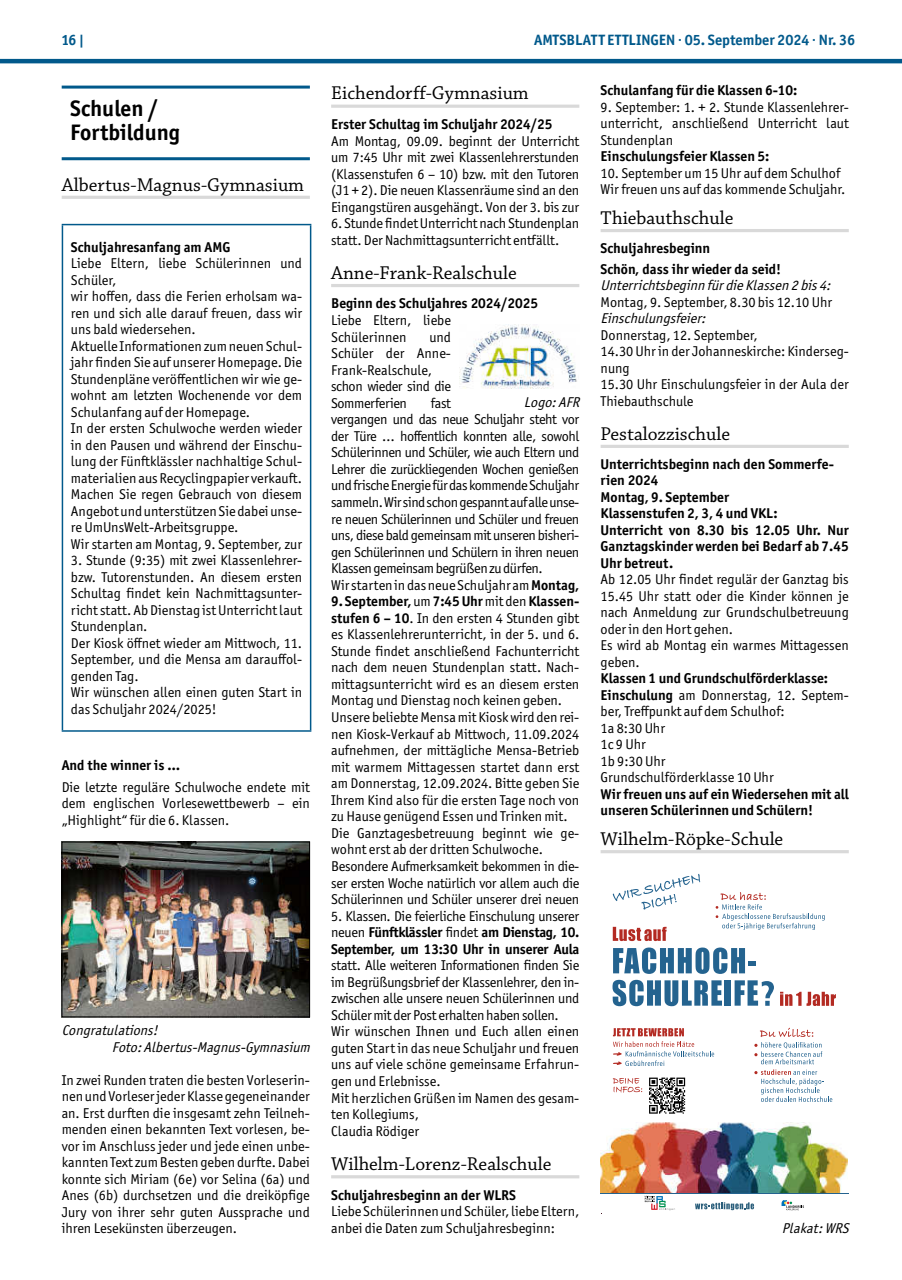
<style>
.page{position:relative;width:902px;height:1280px;background:#fff}
.page>*{position:absolute;margin:0;border:0;box-sizing:border-box;transform-origin:0 0}
.t1{font:700 22.5px/24px "Officina Sans ITC Pro";color:#000}
.t2{font:19.5px "Chaparral Pro";color:#000}
.t3{font:700 15px "Officina Sans ITC Pro";color:#01598b}
.t4{font:14.25px/16.5px "Officina Sans ITC Pro";color:#000}
.t5{font:700 14.25px/16.5px "Officina Sans ITC Pro";color:#000}
.t6{font:14.25px/16.5px "Officina Sans ITC Pro";letter-spacing:-.03em;color:#000}
.t7{font:italic 14.25px/16.5px "Officina Sans ITC Pro";color:#000}
.s1{font-weight:700}
.s2{font-weight:400}
</style>
<div class="page">
<hr style="left:0;top:59px;width:901px;height:4px;background:#01598b">
<hr style="left:62px;top:86px;width:248px;height:3px;background:#01598b">
<hr style="left:62px;top:157px;width:248px;height:3px;background:#01598b">
<hr style="left:62px;top:196px;width:248px;height:3px;background:#d9d9d9">
<hr style="left:62px;top:224px;width:249px;height:1px;background:#01598b">
<hr style="left:62px;top:225px;width:1px;height:505px;background:#01598b">
<hr style="left:310px;top:225px;width:1px;height:505px;background:#01598b">
<hr style="left:62px;top:730px;width:249px;height:2px;background:#01598b">
<img style="left:64px;top:844px;width:244px;height:171px">
<div style="left:62px;top:842px;width:248px;height:175px;border:1px solid #000"></div>
<hr style="left:331px;top:105px;width:248px;height:3px;background:#d9d9d9">
<hr style="left:331px;top:284px;width:248px;height:3px;background:#d9d9d9">
<hr style="left:331px;top:1175px;width:248px;height:3px;background:#d9d9d9">
<img style="left:459px;top:324px;width:118px;height:65px">
<hr style="left:600px;top:229px;width:248px;height:3px;background:#d9d9d9">
<hr style="left:600px;top:445px;width:248px;height:3px;background:#d9d9d9">
<hr style="left:600px;top:850px;width:248px;height:3px;background:#d9d9d9">
<svg style="left:612px;top:927px;width:54px;height:14px"></svg>
<svg style="left:780px;top:992px;width:55px;height:14px"></svg>
<svg style="left:613px;top:947px;width:142px;height:27px"></svg>
<svg style="left:612px;top:980px;width:110px;height:26px"></svg>
<div style="left:724px;top:980px;width:7px;height:26px;background:#24638f"></div>
<svg style="left:613px;top:1028px;width:101px;height:38px"></svg>
<svg style="left:695px;top:1202px;width:59px;height:8px"></svg>
<svg style="left:644px;top:1196px;width:31px;height:14px"></svg>
<svg style="left:782px;top:1200px;width:22px;height:10px"></svg>
<svg style="left:612px;top:1078px;width:30px;height:15px"></svg>
<svg style="left:715px;top:892px;width:109px;height:38px"></svg>
<svg style="left:754px;top:1028px;width:78px;height:74px"></svg>
<svg style="left:734px;top:980px;width:39px;height:26px"></svg>
<img style="left:600px;top:1122px;width:247px;height:71px">
<svg style="left:612px;top:874px;width:88px;height:36px"></svg>
<hr style="left:600px;top:1193px;width:248px;height:1px;background:#24638f">
<svg style="left:649px;top:1077px;width:36px;height:37px"></svg>
<p class="t3" style="left:62px;top:31px;width:24px">16 |</p>
<p class="t3" style="left:534px;top:31px;width:322px">AMTSBLATT ETTLINGEN · 05. September 2024 · Nr. 36</p>
<h1 class="t1" style="left:70px;top:96px;width:111px">Schulen /<br>Fortbildung</h1>
<h2 class="t2" style="left:62px;top:174px;width:244px">Albertus-Magnus-Gymnasium</h2>
<p class="t5" style="left:71px;top:239px;width:161px">Schuljahresanfang am AMG</p>
<p class="t4" style="left:71px;top:255px;width:233px">Liebe Eltern, liebe Schülerinnen und Schüler,<br>wir hoffen, dass die Ferien erholsam wa&shy;ren und sich alle darauf freuen, dass wir uns bald wiedersehen.<br>Aktuelle Informationen zum neuen Schul&shy;jahr finden Sie auf unserer Homepage. Die Stundenpläne veröffentlichen wir wie ge&shy;wohnt am letzten Wochenende vor dem Schulanfang auf der Homepage.<br>In der ersten Schulwoche werden wieder in den Pausen und während der Einschu&shy;lung der Fünftklässler nachhaltige Schul&shy;materialien aus Recyclingpapier verkauft.<br>Machen Sie regen Gebrauch von diesem Angebot und unterstützen Sie dabei unse&shy;re UmUnsWelt-Arbeitsgruppe.<br>Wir starten am Montag, 9. September, zur</p>
<p class="t4" style="left:71px;top:552px;width:233px">3. Stunde (9:35) mit zwei Klassenlehrer&shy;bzw. Tutorenstunden. An diesem ersten Schultag findet kein Nachmittagsunter&shy;richt statt. Ab Dienstag ist Unterricht laut Stundenplan.<br>Der Kiosk öffnet wieder am Mittwoch, 11.<br>September, und die Mensa am darauffol&shy;genden Tag.<br>Wir wünschen allen einen guten Start in das Schuljahr 2024/2025!</p>
<p class="t5" style="left:62px;top:756px;width:120px">And the winner is …</p>
<p class="t4" style="left:62px;top:779px;width:250px;text-align:justify">Die letzte reguläre Schulwoche endete mit dem englischen Vorlesewettbewerb – ein „Highlight“ für die 6. Klassen.</p>
<p class="t7" style="left:112px;top:1022px;width:203px;text-indent:-50px">Congratulations!<br>Foto:Albertus-Magnus-Gymnasium</p>
<p class="t4" style="left:62px;top:1071px;width:250px;text-align:justify">In zwei Runden traten die besten Vorleserin&shy;nen und Vorleser jeder Klasse gegeneinander an. Erst durften die insgesamt zehn Teilneh&shy;menden einen bekannten Text vorlesen, be&shy;vor im Anschluss jeder und jede einen unbe&shy;kannten Text zum Besten geben durfte. Dabei konnte sich Miriam (6e) vor Selina (6a) und Anes (6b) durchsetzen und die dreiköpfige Jury von ihrer sehr guten Aussprache und ihren Lesekünsten überzeugen.</p>
<h2 class="t2" style="left:331px;top:82px;width:199px">Eichendorff-Gymnasium</h2>
<p class="t5" style="left:331px;top:116px;width:223px">Erster Schultag im Schuljahr 2024/25</p>
<p class="t4" style="left:331px;top:133px;width:250px;text-align:justify">Am Montag, 09.09. beginnt der Unterricht um 7:45 Uhr mit zwei Klassenlehrerstunden (Klassenstufen 6 – 10) bzw. mit den Tutoren (J1 + 2). Die neuen Klassenräume sind an den Eingangstüren ausgehängt. Von der 3. bis zur</p>
<p class="t4" style="left:331px;top:215px;width:250px">6. Stunde findet Unterricht nach Stundenplan statt. Der Nachmittagsunterricht entfällt.</p>
<h2 class="t2" style="left:331px;top:262px;width:187px">Anne-Frank-Realschule</h2>
<p class="t5" style="left:331px;top:295px;width:208px">Beginn des Schuljahres 2024/2025</p>
<p class="t4" style="left:331px;top:312px;width:121px">Liebe Eltern, liebe<br>Schülerinnen</p>
<p class="t4" style="left:331px;top:329px;width:121px;text-indent:98px">und<br>Schüler der Anne-<br>Frank-Realschule, schon wieder sind die<br>Sommerferien</p>
<p class="t7" style="left:524px;top:394px;width:61px">Logo:AFR</p>
<p class="t6" style="left:331px;top:395px;width:250px;text-indent:99px">fast<br>vergangen und das neue Schuljahr steht vor der Türe … hoffentlich konnten alle, sowohl Schülerinnen und Schüler, wie auch Eltern und Lehrer die zurückliegenden Wochen genießen und frische Energie für das kommende Schuljahr sammeln. Wir sind schon gespannt auf alle unse&shy;re neuen Schülerinnen und Schüler und freuen uns, diese bald gemeinsam mit unseren bisheri&shy;gen Schülerinnen und Schülern in ihren neuen Klassen gemeinsam begrüßen zu dürfen.<br>Wir starten in das neue Schuljahr am <span class="s1">Montag,</span></p>
<p class="t4" style="left:331px;top:593px;width:250px"><span class="s1">9. September,</span> um <span class="s1">7:45 Uhr</span> mit den <span class="s1">Klassen&shy;stufen 6 – 10</span>. In den ersten 4 Stunden gibt es Klassenlehrerunterricht, in der 5. und 6.<br>Stunde findet anschließend Fachunterricht nach dem neuen Stundenplan statt. Nach&shy;mittagsunterricht wird es an diesem ersten Montag und Dienstag noch keinen geben.<br>Unsere beliebte Mensa mit Kiosk wird den rei&shy;nen Kiosk-Verkauf ab Mittwoch, 11.09.2024 aufnehmen, der mittägliche Mensa-Betrieb mit warmem Mittagessen startet dann erst am Donnerstag, 12.09.2024. Bitte geben Sie Ihrem Kind also für die ersten Tage noch von zu Hause genügend Essen und Trinken mit.<br>Die Ganztagesbetreuung beginnt wie ge&shy;wohnt erst ab der dritten Schulwoche.<br>Besondere Aufmerksamkeit bekommen in die&shy;ser ersten Woche natürlich vor allem auch die Schülerinnen und Schüler unserer drei neuen</p>
<p class="t5" style="left:331px;top:907px;width:250px;text-align:justify"><span class="s2">5. Klassen. Die feierliche Einschulung unserer neuen</span> Fünftklässler <span class="s2">findet</span> am Dienstag, 10.<br>September, um 13:30 Uhr in unserer Aula</p>
<p class="t4" style="left:331px;top:957px;width:250px">statt. Alle weiteren Informationen finden Sie im Begrüßungsbrief der Klassenlehrer, den in&shy;zwischen alle unsere neuen Schülerinnen und Schüler mit der Post erhalten haben sollen.<br>Wir wünschen Ihnen und Euch allen einen guten Start in das neue Schuljahr und freuen uns auf viele schöne gemeinsame Erfahrun&shy;gen und Erlebnisse.<br>Mit herzlichen Grüßen im Namen des gesam&shy;ten Kollegiums,<br>Claudia Rödiger</p>
<h2 class="t2" style="left:331px;top:1153px;width:222px">Wilhelm-Lorenz-Realschule</h2>
<p class="t5" style="left:331px;top:1186px;width:186px">Schuljahresbeginn an der WLRS</p>
<p class="t4" style="left:331px;top:1203px;width:250px">Liebe Schülerinnen und Schüler, liebe Eltern, anbei die Daten zum Schuljahresbeginn:</p>
<p class="t5" style="left:600px;top:82px;width:198px">Schulanfang für die Klassen 6-10:</p>
<p class="t4" style="left:600px;top:99px;width:250px;text-align:justify">9. September: 1. + 2. Stunde Klassenlehrer&shy;unterricht, anschließend Unterricht laut Stundenplan</p>
<p class="t5" style="left:600px;top:148px;width:170px">Einschulungsfeier Klassen 5:</p>
<p class="t4" style="left:600px;top:165px;width:246px">10. September um 15 Uhr auf dem Schulhof<br>Wir freuen uns auf das kommende Schuljahr.</p>
<h2 class="t2" style="left:600px;top:207px;width:134px">Thiebauthschule</h2>
<p class="t5" style="left:600px;top:238px;width:182px;line-height:20.7px">Schuljahresbeginn<br>Schön, dass ihr wieder da seid!</p>
<p class="t7" style="left:600px;top:277px;width:235px">Unterrichtsbeginn fürdieKlassen 2bis4:</p>
<p class="t4" style="left:600px;top:294px;width:233px">Montag, 9. September, 8.30 bis 12.10 Uhr</p>
<p class="t7" style="left:600px;top:310px;width:110px">Einschulungsfeier:</p>
<p class="t4" style="left:600px;top:327px;width:250px">Donnerstag, 12. September,<br>14.30 Uhr in der Johanneskirche: Kinderseg&shy;nung<br>15.30 Uhr Einschulungsfeier in der Aula der<br>Thiebauthschule</p>
<h2 class="t2" style="left:600px;top:423px;width:131px">Pestalozzischule</h2>
<p class="t5" style="left:600px;top:456px;width:250px">Unterrichtsbeginn nach den Sommerfe&shy;rien 2024<br>Montag, 9. September<br>Klassenstufen 2, 3, 4 und VKL:<br>Unterricht von 8.30 bis 12.05 Uhr. Nur<br>Ganztagskinder werden bei Bedarf ab 7.45<br>Uhr betreut.</p>
<p class="t4" style="left:600px;top:571px;width:250px">Ab 12.05 Uhr findet regulär der Ganztag bis<br>15.45 Uhr statt oder die Kinder können je nach Anmeldung zur Grundschulbetreuung oder in den Hort gehen.<br>Es wird ab Montag ein warmes Mittagessen geben.</p>
<p class="t4" style="left:600px;top:670px;width:250px"><span class="s1">Klassen 1 und Grundschulförderklasse:<br>Einschulung</span> am Donnerstag, 12. Septem&shy;ber, Treffpunkt auf dem Schulhof:<br>1a 8:30 Uhr<br>1c 9 Uhr<br>1b 9:30 Uhr<br>Grundschulförderklasse 10 Uhr</p>
<p class="t5" style="left:600px;top:786px;width:250px">Wir freuen uns auf ein Wiedersehen mit all unseren Schülerinnen und Schülern!</p>
<h2 class="t2" style="left:600px;top:828px;width:184px">Wilhelm-Röpke-Schule</h2>
<p class="t7" style="left:781px;top:1220px;width:72px">Plakat:WRS</p>
</div>
